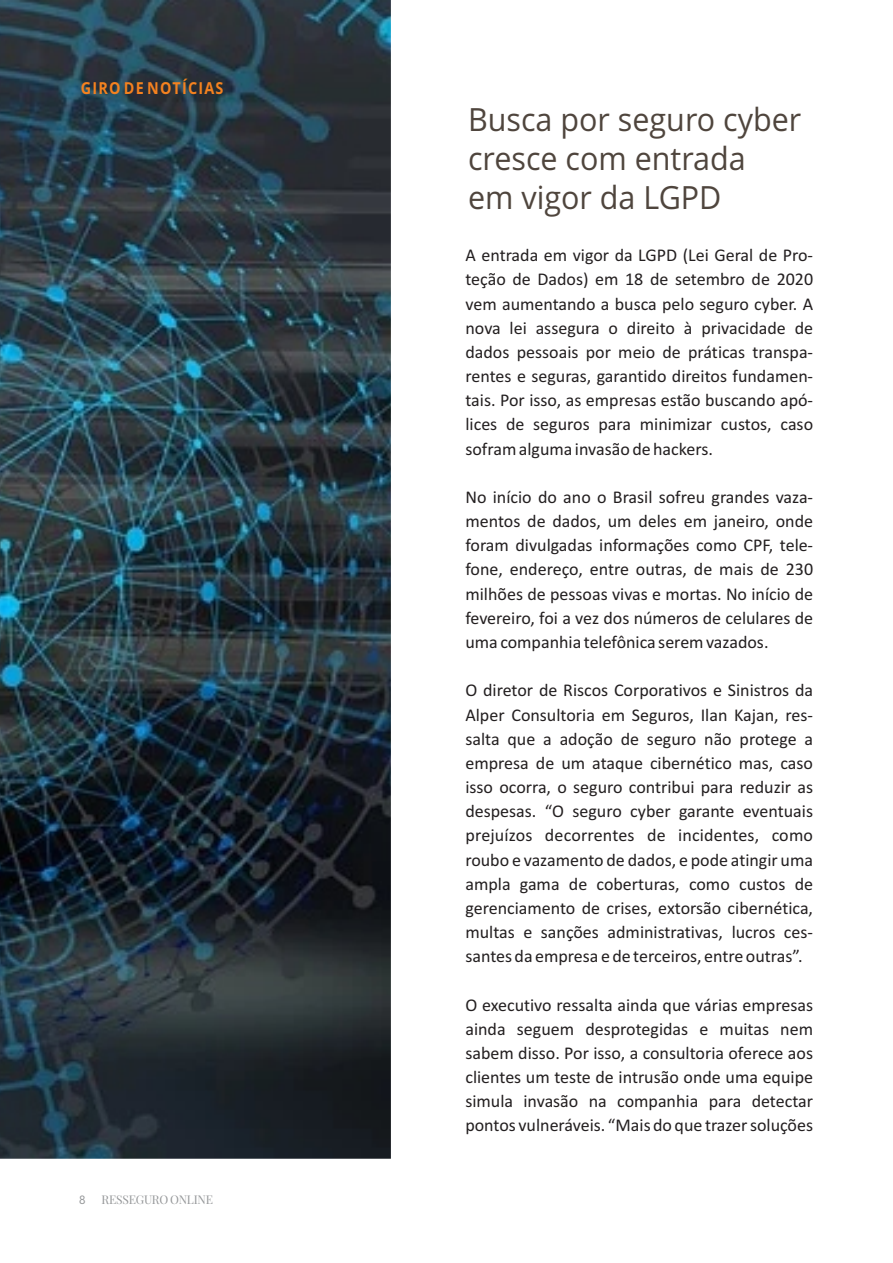
<style>
.page{position:relative;width:893px;height:1263px;background:#fff}
.page>*{position:absolute;margin:0;border:0;box-sizing:border-box;transform-origin:0 0}
.t1{font:31.95px/39.2px "Open Sans";color:#4f453d;scale:.95 1}
.t2{font:18px/24.2px "Calibri";color:#231f20;text-align:justify}
.t3{font:700 16.5px "Open Sans";letter-spacing:.085em;color:#f5821f;scale:.87 1}
.t4{font:12px "Playfair Display";letter-spacing:-.02em;color:#949698}
.t5{font:12px "Ebrima";color:#949698}
</style>
<div class="page">
<img style="left:0;top:0;width:391px;height:1159px">
<p class="t3" style="left:81px;top:82px;width:166px">GIRO DE NOTÍCIAS</p>
<p class="t5" style="left:79px;top:1195px;width:8px">8</p>
<p class="t4" style="left:102px;top:1191px;width:113px">RESSEGURO ONLINE</p>
<h1 class="t1" style="left:468px;top:103px;width:352px">Busca por seguro cyber cresce com entrada<br>em vigor da LGPD</h1>
<p class="t2" style="left:465px;top:245px;width:349px">A entrada em vigor da LGPD (Lei Geral de Pro&shy;teção de Dados) em 18 de setembro de 2020 vem aumentando a busca pelo seguro cyber. A nova lei assegura o direito à privacidade de dados pessoais por meio de práticas transpa&shy;rentes e seguras, garantido direitos fundamen&shy;tais. Por isso, as empresas estão buscando apó&shy;lices de seguros para minimizar custos, caso sofram alguma invasão de hackers.</p>
<p class="t2" style="left:465px;top:486px;width:349px">No início do ano o Brasil sofreu grandes vaza&shy;mentos de dados, um deles em janeiro, onde foram divulgadas informações como CPF, tele&shy;fone, endereço, entre outras, de mais de 230 milhões de pessoas vivas e mortas. No início de fevereiro, foi a vez dos números de celulares de uma companhia telefônica serem vazados.</p>
<p class="t2" style="left:465px;top:680px;width:349px">O diretor de Riscos Corporativos e Sinistros da Alper Consultoria em Seguros, Ilan Kajan, res&shy;salta que a adoção de seguro não protege a empresa de um ataque cibernético mas, caso isso ocorra, o seguro contribui para reduzir as despesas. “O seguro cyber garante eventuais prejuízos decorrentes de incidentes, como roubo e vazamento de dados, e pode atingir uma ampla gama de coberturas, como custos de gerenciamento de crises, extorsão cibernética, multas e sanções administrativas, lucros ces&shy;santes da empresa e de terceiros, entre outras”.</p>
<p class="t2" style="left:465px;top:994px;width:349px">O executivo ressalta ainda que várias empresas ainda seguem desprotegidas e muitas nem sabem disso. Por isso, a consultoria oferece aos clientes um teste de intrusão onde uma equipe simula invasão na companhia para detectar pontos vulneráveis. “Mais do que trazer soluções</p>
</div>
